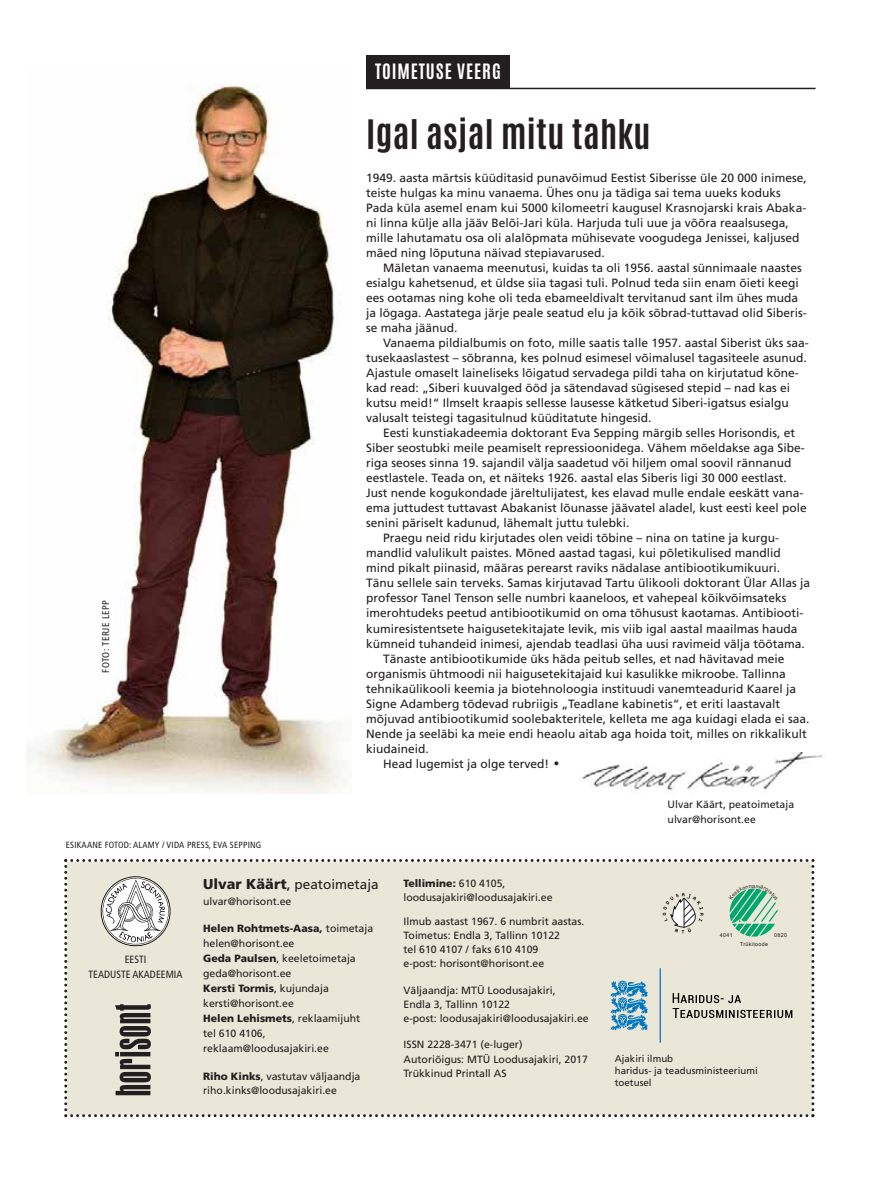
<style>
.page{position:relative;width:893px;height:1191px;background:#fff}
.page>*{position:absolute;margin:0;border:0;box-sizing:border-box;transform-origin:0 0}
.t1{font:condensed 51px "Aurora BT";letter-spacing:.015em;color:#231f20}
.t2{font:700 34.5px "Antonio";letter-spacing:.01em;color:#231f20}
.t3{font:700 18px "Antonio";letter-spacing:.05em;color:#fff}
.t4{font:13.5px "Frutiger";color:#231f20}
.t5{font:12px/15px "Frutiger";color:#231f20}
.t6{font:10.5px/15px "Frutiger";color:#231f20}
.t7{font:condensed 10.5px/15px "Frutiger";color:#231f20;text-align:center}
.t8{font:9.75px/12px "Frutiger";color:#231f20}
.t9{font:condensed 9.75px "Frutiger";letter-spacing:.05em;color:#231f20}
.t10{font:condensed 9px "Frutiger";letter-spacing:.025em;color:#231f20}
.t11{font:5.4px "Arial";letter-spacing:.06em;color:#231f20}
.s1{font-family:"Franklin Gothic";font-weight:600;font-size:13.5px}
.s2{font-weight:900;font-size:14.25px}
.s3{font-size:14.25px}
.s4{font-weight:900}
</style>
<div class="page">
<img style="left:26px;top:85px;width:320px;height:708px">
<div style="left:366px;top:55px;width:144px;height:34px;background:#231f20"></div>
<hr style="left:366px;top:88px;width:450px;height:1px;background:#231f20">
<img style="left:582px;top:753px;width:241px;height:38px">
<svg style="left:64px;top:859px;width:750px;height:258px;background:#e4e1d3"></svg>
<p class="t9" style="left:102px;top:672px;width:74px;rotate:-90deg">FOTO: TERJE LEPP</p>
<p class="t10" style="left:66px;top:841px;width:197px">ESIKAANE FOTOD: ALAMY / VIDA PRESS, EVA SEPPING</p>
<h3 class="t3" style="left:375px;top:63px;width:127px">TOIMETUSE VEERG</h3>
<h2 class="t2" style="left:366px;top:119px;width:286px">Igal asjal mitu tahku</h2>
<p class="t5" style="left:366px;top:172px;width:442px">1949. aasta märtsis küüditasid punavõimud Eestist Siberisse üle 20 000 inimese, teiste hulgas ka minu vanaema. Ühes onu ja tädiga sai tema uueks koduks Pada küla asemel enam kui 5000 kilomeetri kaugusel Krasnojarski krais Abaka&shy;ni linna külje alla jääv Belõi-Jari küla. Harjuda tuli uue ja võõra reaalsusega, mille lahutamatu osa oli alalõpmata mühisevate voogudega Jenissei, kaljused mäed ning lõputuna näivad stepiavarused.</p>
<p class="t5" style="left:366px;top:262px;width:442px;text-indent:17px">Mäletan vanaema meenutusi, kuidas ta oli 1956. aastal sünnimaale naastes esialgu kahetsenud, et üldse siia tagasi tuli. Polnud teda siin enam õieti keegi ees ootamas ning kohe oli teda ebameeldivalt tervitanud sant ilm ühes muda ja lögaga. Aastatega järje peale seatud elu ja kõik sõbrad-tuttavad olid Siberis&shy;se maha jäänud.</p>
<p class="t5" style="left:366px;top:337px;width:444px;text-indent:17px">Vanaema pildialbumis on foto, mille saatis talle 1957. aastal Siberist üks saa&shy;tusekaaslastest – sõbranna, kes polnud esimesel võimalusel tagasiteele asunud.<br>Ajastule omaselt laineliseks lõigatud servadega pildi taha on kirjutatud kõne&shy;kad read: „Siberi kuuvalged ööd ja sätendavad sügisesed stepid – nad kas ei kutsu meid!“ Ilmselt kraapis sellesse lausesse kätketud Siberi-igatsus esialgu valusalt teistegi tagasitulnud küüditatute hingesid.</p>
<p class="t5" style="left:383px;top:427px;width:414px">Eesti kunstiakadeemia doktorant Eva Sepping märgib selles Horisondis, et</p>
<p class="t5" style="left:366px;top:442px;width:440px">Siber seostubki meile peamiselt repressioonidega. Vähem mõeldakse aga Sibe-</p>
<p class="t5" style="left:366px;top:457px;width:427px">riga seoses sinna 19. sajandil välja saadetud või hiljem omal soovil rännanud</p>
<p class="t5" style="left:366px;top:472px;width:422px">eestlastele. Teada on, et näiteks 1926. aastal elas Siberis ligi 30 000 eestlast.</p>
<p class="t5" style="left:366px;top:487px;width:439px">Just nende kogukondade järeltulijatest, kes elavad mulle endale eeskätt vana-</p>
<p class="t5" style="left:366px;top:502px;width:442px">ema juttudest tuttavast Abakanist lõunasse jäävatel aladel, kust eesti keel pole</p>
<p class="t5" style="left:366px;top:517px;width:265px">senini päriselt kadunud, lähemalt juttu tulebki.</p>
<p class="t5" style="left:383px;top:532px;width:397px">Praegu neid ridu kirjutades olen veidi tõbine – nina on tatine ja kurgu-</p>
<p class="t5" style="left:366px;top:547px;width:416px">mandlid valulikult paistes. Mõned aastad tagasi, kui põletikulised mandlid</p>
<p class="t5" style="left:366px;top:562px;width:416px">mind pikalt piinasid, määras perearst raviks nädalase antibiootikumikuuri.</p>
<p class="t5" style="left:366px;top:577px;width:445px">Tänu sellele sain terveks. Samas kirjutavad Tartu ülikooli doktorant Ülar Allas ja</p>
<p class="t5" style="left:366px;top:592px;width:422px">professor Tanel Tenson selle numbri kaaneloos, et vahepeal kõikvõimsateks</p>
<p class="t5" style="left:366px;top:607px;width:439px">imerohtudeks peetud antibiootikumid on oma tõhusust kaotamas. Antibiooti-</p>
<p class="t5" style="left:366px;top:622px;width:433px">kumiresistentsete haigusetekitajate levik, mis viib igal aastal maailmas hauda</p>
<p class="t5" style="left:366px;top:637px;width:440px">kümneid tuhandeid inimesi, ajendab teadlasi üha uusi ravimeid välja töötama.</p>
<p class="t5" style="left:383px;top:652px;width:403px">Tänaste antibiootikumide üks häda peitub selles, et nad hävitavad meie</p>
<p class="t5" style="left:366px;top:667px;width:421px">organismis ühtmoodi nii haigusetekitajaid kui kasulikke mikroobe. Tallinna</p>
<p class="t5" style="left:366px;top:682px;width:431px">tehnikaülikooli keemia ja biotehnoloogia instituudi vanemteadurid Kaarel ja</p>
<p class="t5" style="left:366px;top:697px;width:415px">Signe Adamberg tõdevad rubriigis „Teadlane kabinetis“, et eriti laastavalt</p>
<p class="t5" style="left:366px;top:712px;width:445px">mõjuvad antibiootikumid soolebakteritele, kelleta me aga kuidagi elada ei saa.</p>
<p class="t5" style="left:366px;top:727px;width:442px">Nende ja seeläbi ka meie endi heaolu aitab aga hoida toit, milles on rikkalikult</p>
<p class="t5" style="left:366px;top:742px;width:64px">kiudaineid.</p>
<p class="t5" style="left:383px;top:757px;width:179px">Head lugemist ja olge terved! <span class="s1">•</span></p>
<p class="t6" style="left:668px;top:798px;width:128px">Ulvar Käärt, peatoimetaja ulvar@horisont.ee</p>
<p class="t7" style="left:89px;top:952px;width:95px">EESTI<br>TEADUSTE AKADEEMIA</p>
<h1 class="t1" style="left:113px;top:1096px;width:94px;rotate:-90deg">horisont</h1>
<p class="t4" style="left:203px;top:878px;width:177px"><span class="s2">Ulvar Käärt</span><span class="s3">,</span> peatoimetaja</p>
<p class="t6" style="left:203px;top:894px;width:90px">ulvar@horisont.ee</p>
<p class="t6" style="left:203px;top:921px;width:172px"><span class="s4">Helen Rohtmets-Aasa,</span> toimetaja helen@horisont.ee<br><span class="s4">Geda Paulsen</span>, keeletoimetaja geda@horisont.ee<br><span class="s4">Kersti Tormis</span>, kujundaja kersti@horisont.ee<br><span class="s4">Helen Lehismets</span>, reklaamijuht tel 610 4106, reklaam@loodusajakiri.ee</p>
<p class="t6" style="left:203px;top:1070px;width:159px;line-height:14.2px"><span class="s4">Riho Kinks</span>, vastutav väljaandja riho.kinks@loodusajakiri.ee</p>
<p class="t6" style="left:404px;top:877px;width:150px;line-height:14.2px"><span class="s4">Tellimine:</span> 610 4105, loodusajakiri@loodusajakiri.ee</p>
<p class="t6" style="left:404px;top:914px;width:182px;line-height:14.2px">Ilmub aastast 1967. 6 numbrit aastas.<br>Toimetus: Endla 3, Tallinn 10122<br>tel 610 4107 / faks 610 4109<br>e-post: horisont@horisont.ee</p>
<p class="t6" style="left:404px;top:983px;width:187px;line-height:14.2px">Väljaandja: MTÜ Loodusajakiri,<br>Endla 3, Tallinn 10122<br>e-post: loodusajakiri@loodusajakiri.ee</p>
<p class="t6" style="left:404px;top:1038px;width:186px;line-height:14.2px">ISSN 2228-3471 (e-luger)<br>Autoriõigus: MTÜ Loodusajakiri, 2017<br>Trükkinud Printall AS</p>
<p class="t11" style="left:752px;top:883px;width:5px">a</p>
<p class="t11" style="left:720px;top:933px;width:14px">4041</p>
<p class="t11" style="left:774px;top:933px;width:14px">0820</p>
<p class="t11" style="left:740px;top:942px;width:30px">Trükitoode</p>
<p class="t8" style="left:615px;top:1053px;width:145px">Ajakiri ilmub<br>haridus- ja teadusministeeriumi toetusel</p>
</div>
